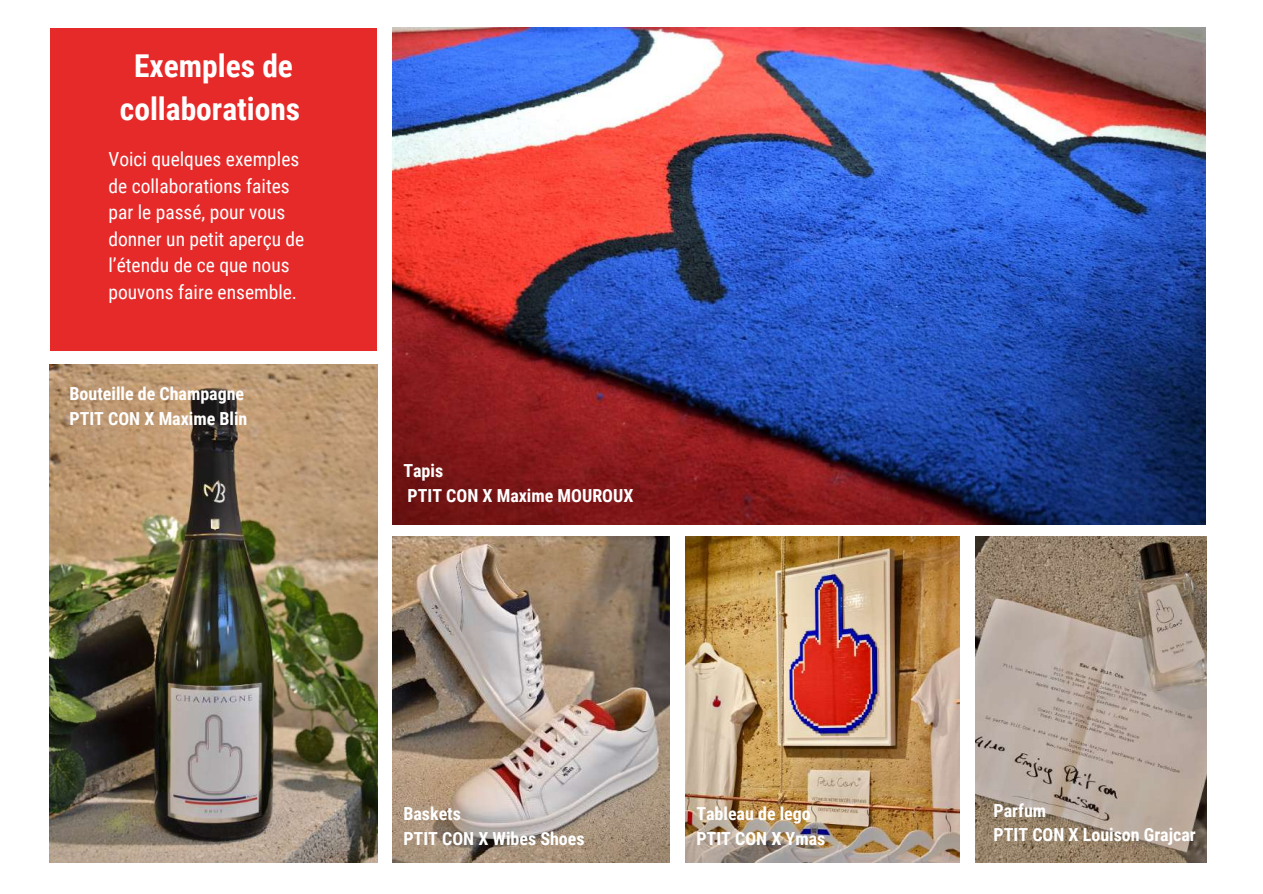
<style>
.page{position:relative;width:1263px;height:894px;background:#fff}
.page>*{position:absolute;margin:0;border:0;box-sizing:border-box;transform-origin:0 0}
.t1{font:700 31.5px/42.9px "Roboto Condensed";color:#fff;text-align:center}
.t2{font:19.5px/26.5px "Roboto Condensed";color:#fff}
.t3{font:700 18px/24.8px "Roboto Condensed";color:#fff}
</style>
<div class="page">
<img style="left:392px;top:536px;width:277px;height:326px">
<div style="left:50px;top:28px;width:326px;height:322px;background:#e62929"></div>
<img style="left:976px;top:536px;width:230px;height:326px">
<img style="left:50px;top:365px;width:327px;height:497px">
<img style="left:685px;top:536px;width:275px;height:326px">
<img style="left:392px;top:28px;width:814px;height:496px">
<h1 class="t1" style="left:120px;top:45px;width:182px">Exemples de collaborations</h1>
<p class="t2" style="left:108px;top:146px;width:197px">Voici quelques exemples de collaborations faites par le passé, pour vous donner un petit aperçu de l’étendu de ce que nous pouvons faire ensemble.</p>
<p class="t3" style="left:69px;top:381px;width:179px">Bouteille de Champagne<br>PTIT CON X Maxime Blin</p>
<p class="t3" style="left:403px;top:458px;width:232px">Tapis<br>PTIT CON X Maxime MOUROUX</p>
<p class="t3" style="left:403px;top:801px;width:183px">Baskets<br>PTIT CON X Wibes Shoes</p>
<p class="t3" style="left:696px;top:801px;width:130px">Tableau de lego<br>PTIT CON X Ymas</p>
<p class="t3" style="left:994px;top:797px;width:204px">Parfum<br>PTIT CON X Louison Grajcar</p>
</div>
